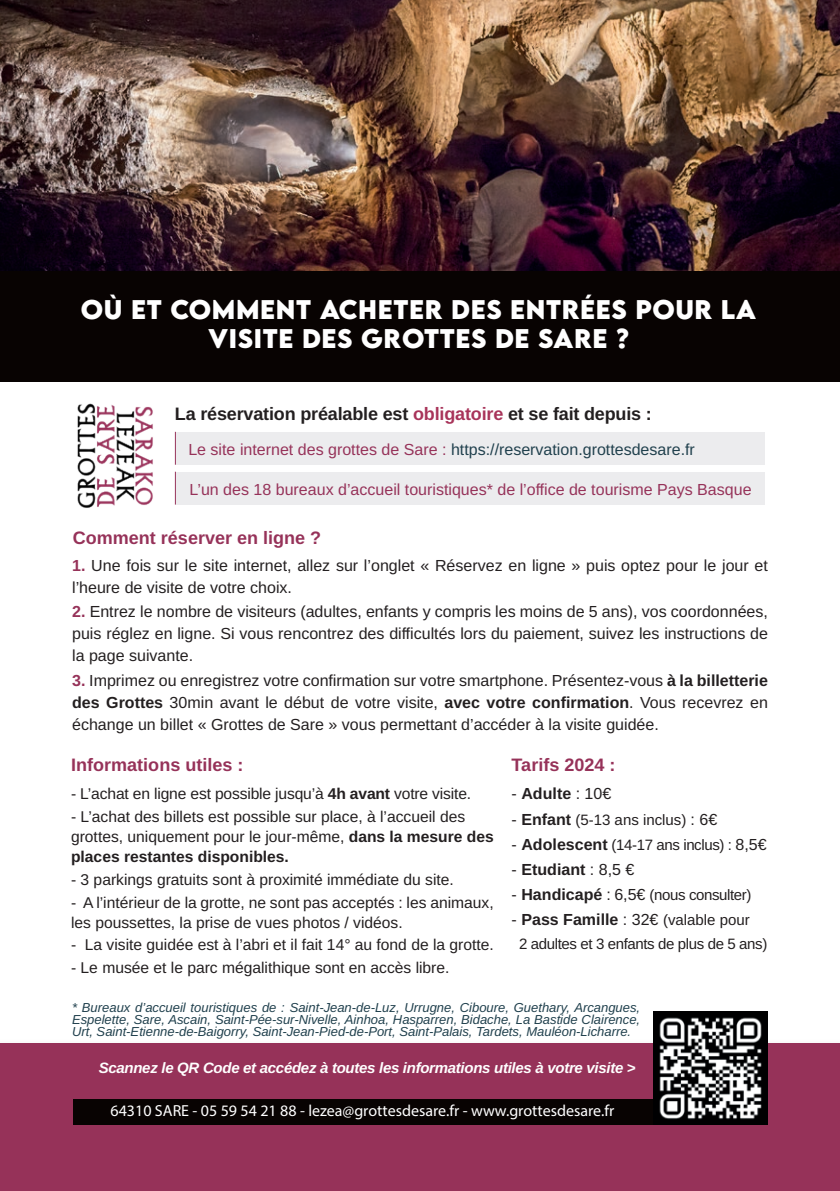
<style>
.page{position:relative;width:840px;height:1191px;background:#fff}
.page>*{position:absolute;margin:0;border:0;box-sizing:border-box;transform-origin:0 0}
.t1{font:700 24px/28.8px "LEMONMILK";letter-spacing:.025em;color:#fff;text-align:center}
.t2{font:700 18px "Arimo";color:#963259}
.t3{font:700 18px "Arimo";letter-spacing:-.01em;color:#231f20}
.t4{font:16px/22px "Arimo";color:#231f20;text-align:justify}
.t5{font:16px "Arimo";color:#963259}
.t6{font:16px "Arimo";color:#20404d}
.t7{font:16px "Myriad Pro";color:#fff}
.t8{font:700 16px "Arimo";color:#231f20}
.t9{font:15.6px/20px "Arimo";color:#231f20}
.t10{font:15px/24px "Arimo";letter-spacing:-.025em;color:#231f20}
.t11{font:italic 700 15px "Arimo";letter-spacing:-.02em;color:#fff}
.t12{font:15px "Arimo";color:#231f20}
.t13{font:italic 13px/12px "Arimo";color:#20404d;text-align:justify}
.s1{color:#a8345a}
.s2{color:#963259}
.s3{font-weight:700;color:#963259}
.s4{font-weight:700}
.s5{font-weight:400}
.s6{font-size:16px}
.s7{font-weight:700;font-size:16px}
</style>
<div class="page">
<div style="left:0;top:1038px;width:839px;height:153px;background:#fbfbfb"></div>
<div style="left:0;top:1043px;width:839px;height:148px;background:#963259"></div>
<img style="left:0;top:0;width:839px;height:271px">
<div style="left:73px;top:1099px;width:656px;height:25px;background:#080302"></div>
<div style="left:0;top:271px;width:839px;height:110px;background:#080302"></div>
<img style="left:77px;top:403px;width:76px;height:105px">
<img style="left:653px;top:1011px;width:113px;height:113px">
<div style="left:176px;top:432px;width:588px;height:33px;background:#ececee"></div>
<div style="left:176px;top:472px;width:587px;height:32px;background:#ececee"></div>
<hr style="left:175px;top:432px;width:1px;height:33px;background:#963259">
<hr style="left:175px;top:472px;width:1px;height:32px;background:#963259">
<h1 class="t1" style="left:81px;top:295px;width:676px">OÙ ET COMMENT ACHETER DES ENTRÉES POUR LA<br>VISITE DES GROTTES DE SARE ?</h1>
<p class="t3" style="left:175px;top:401px;width:478px">La réservation préalable est <span class="s1">obligatoire</span> et se fait depuis :</p>
<p class="t6" style="left:188px;top:438px;width:508px"><span class="s2">Le site internet des grottes de Sare :</span> https://reservation.grottesdesare.fr</p>
<p class="t5" style="left:189px;top:478px;width:563px">L’un des 18 bureaux d’accueil touristiques* de l’office de tourisme Pays Basque</p>
<p class="t2" style="left:73px;top:525px;width:250px">Comment réserver en ligne ?</p>
<p class="t4" style="left:72px;top:554px;width:696px"><span class="s3">1.</span> Une fois sur le site internet, allez sur l’onglet « Réservez en ligne » puis optez pour le jour et l’heure de visite de votre choix.</p>
<p class="t4" style="left:72px;top:601px;width:697px"><span class="s3">2.</span> Entrez le nombre de visiteurs (adultes, enfants y compris les moins de 5 ans), vos coordonnées, puis réglez en ligne. Si vous rencontrez des difficultés lors du paiement, suivez les instructions de la page suivante.</p>
<p class="t4" style="left:72px;top:670px;width:697px"><span class="s3">3.</span> Imprimez ou enregistrez votre confirmation sur votre smartphone. Présentez-vous <span class="s4">à la billetterie des Grottes</span> 30min avant le début de votre visite, <span class="s4">avec votre confirmation</span>. Vous recevrez en échange un billet « Grottes de Sare » vous permettant d’accéder à la visite guidée.</p>
<p class="t2" style="left:71px;top:752px;width:174px">Informations utiles :</p>
<p class="t2" style="left:511px;top:752px;width:105px">Tarifs 2024 :</p>
<p class="t9" style="left:71px;top:784px;width:401px">- L’achat en ligne est possible jusqu’à <span class="s4">4h avant</span> votre visite.</p>
<p class="t9" style="left:71px;top:807px;width:424px">- L’achat des billets est possible sur place, à l’accueil des grottes, uniquement pour le jour-même, <span class="s4">dans la mesure des places restantes disponibles.</span></p>
<p class="t9" style="left:71px;top:869px;width:384px">- 3 parkings gratuits sont à proximité immédiate du site.</p>
<p class="t9" style="left:71px;top:892px;width:424px">- A l’intérieur de la grotte, ne sont pas acceptés : les animaux, les poussettes, la prise de vues photos / vidéos.</p>
<p class="t9" style="left:71px;top:935px;width:424px">- La visite guidée est à l’abri et il fait 14° au fond de la grotte.</p>
<p class="t9" style="left:71px;top:958px;width:380px">- Le musée et le parc mégalithique sont en accès libre.</p>
<p class="t8" style="left:511px;top:782px;width:101px"><span class="s5">-</span> Adulte <span class="s5">: 10€</span></p>
<p class="t12" style="left:511px;top:809px;width:207px"><span class="s6">-</span> <span class="s7">Enfant</span> (5-13 ans inclus) <span class="s6">: 6€</span></p>
<p class="t10" style="left:511px;top:832px;width:256px"><span class="s6">-</span> <span class="s7">Adolescent</span> (14-17 ans inclus) : <span class="s6">8,5€</span></p>
<p class="t8" style="left:511px;top:858px;width:124px"><span class="s5">-</span> Etudiant <span class="s5">: 8,5 €</span></p>
<p class="t10" style="left:511px;top:883px;width:241px"><span class="s6">-</span> <span class="s7">Handicapé</span> <span class="s6">: 6,5€</span> (nous consulter)</p>
<p class="t10" style="left:519px;top:908px;width:250px;text-indent:-7px"><span class="s6">-</span> <span class="s7">Pass Famille</span> <span class="s6">: 32€</span> (valable pour<br>2 adultes et 3 enfants de plus de 5 ans)</p>
<p class="t13" style="left:72px;top:1001px;width:569px">* Bureaux d’accueil touristiques de : Saint-Jean-de-Luz, Urrugne, Ciboure, Guethary, Arcangues, Espelette, Sare, Ascain, Saint-Pée-sur-Nivelle, Ainhoa, Hasparren, Bidache, La Bastide Clairence, Urt, Saint-Etienne-de-Baigorry, Saint-Jean-Pied-de-Port, Saint-Palais, Tardets, Mauléon-Licharre.</p>
<p class="t11" style="left:99px;top:1057px;width:538px">Scannez le QR Code et accédez à toutes les informations utiles à votre visite &gt;</p>
<p class="t7" style="left:110px;top:1100px;width:505px">64310 SARE - 05 59 54 21 88 - lezea@grottesdesare.fr - www.grottesdesare.fr</p>
</div>
